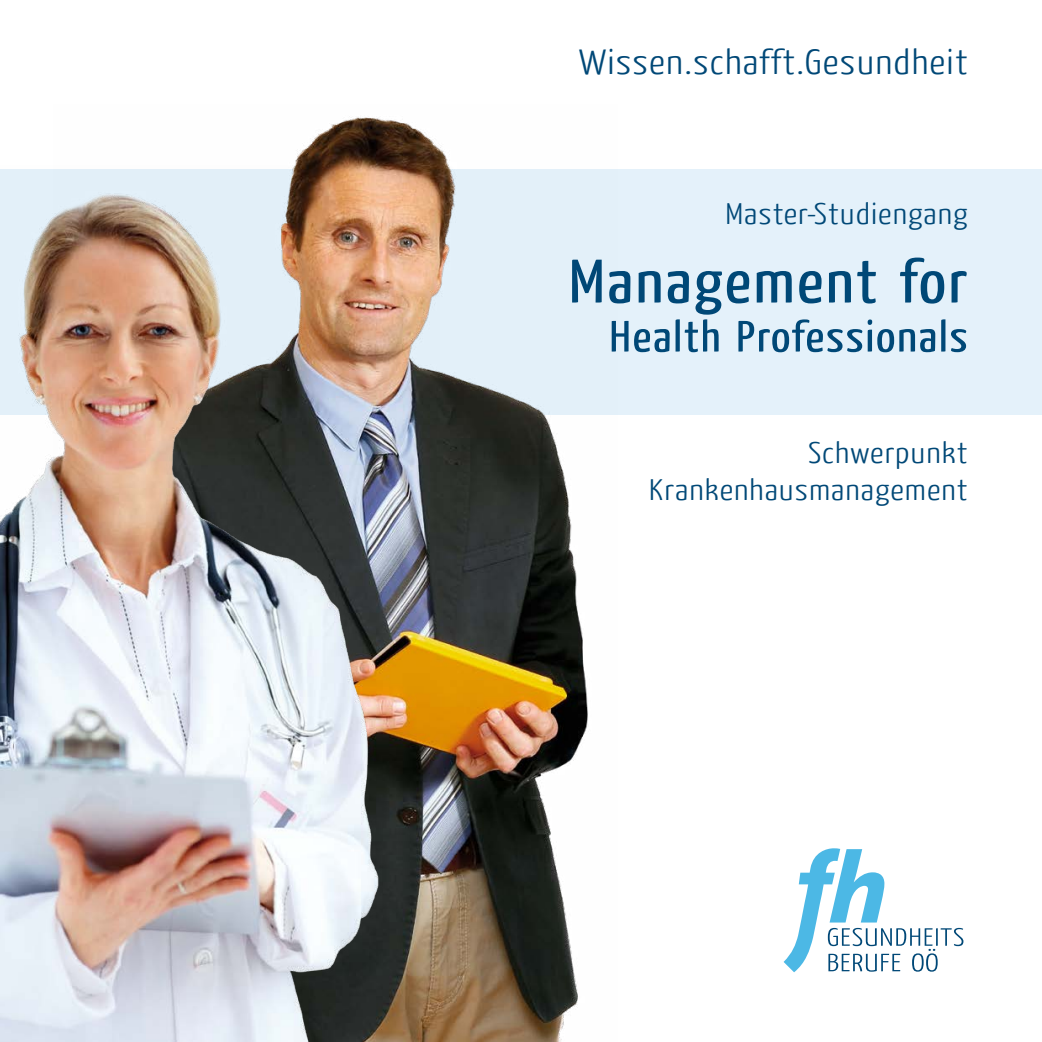
<style>
.page{position:relative;width:1042px;height:1042px;background:#fff}
.page>*{position:absolute;margin:0;border:0;box-sizing:border-box;transform-origin:0 0}
.p_-_Titel{font:61.25px "Yanone Kaffeesatz";letter-spacing:.03em;color:#004877;scale:1.2 1}
.p_-_Titel-2{font:43.75px "Yanone Kaffeesatz";letter-spacing:.03em;color:#004877;scale:1.2 1}
.p_-_Claim{font:300 35px "Yanone Kaffeesatz";letter-spacing:.03em;color:#004877;scale:1.2 1}
.p_-_Titel-3{font:300 29.75px/36.8px "Yanone Kaffeesatz";letter-spacing:.03em;color:#004877;text-align:right;scale:1.2 1}
</style>
<div class="page">
<div style="left:0;top:169px;width:1042px;height:245px;background:#e4f1fa"></div>
<svg style="left:783px;top:848px;width:180px;height:124px"></svg>
<img style="left:295px;top:117px;width:322px;height:925px">
<img style="left:0;top:165px;width:440px;height:877px">
<p class="p_-_Claim" style="left:579px;top:40px;width:325px">Wissen.schafft.Gesundheit</p>
<p class="p_-_Titel-3" style="left:725px;top:194px;width:203px">Master-Studiengang</p>
<p class="p_-_Titel" style="left:569px;top:242px;width:334px">Management for</p>
<p class="p_-_Titel-2" style="left:609px;top:308px;width:300px">Health Professionals</p>
<p class="p_-_Titel-3" style="left:649px;top:434px;width:267px">Schwerpunkt<br>Krankenhausmanagement</p>
</div>
